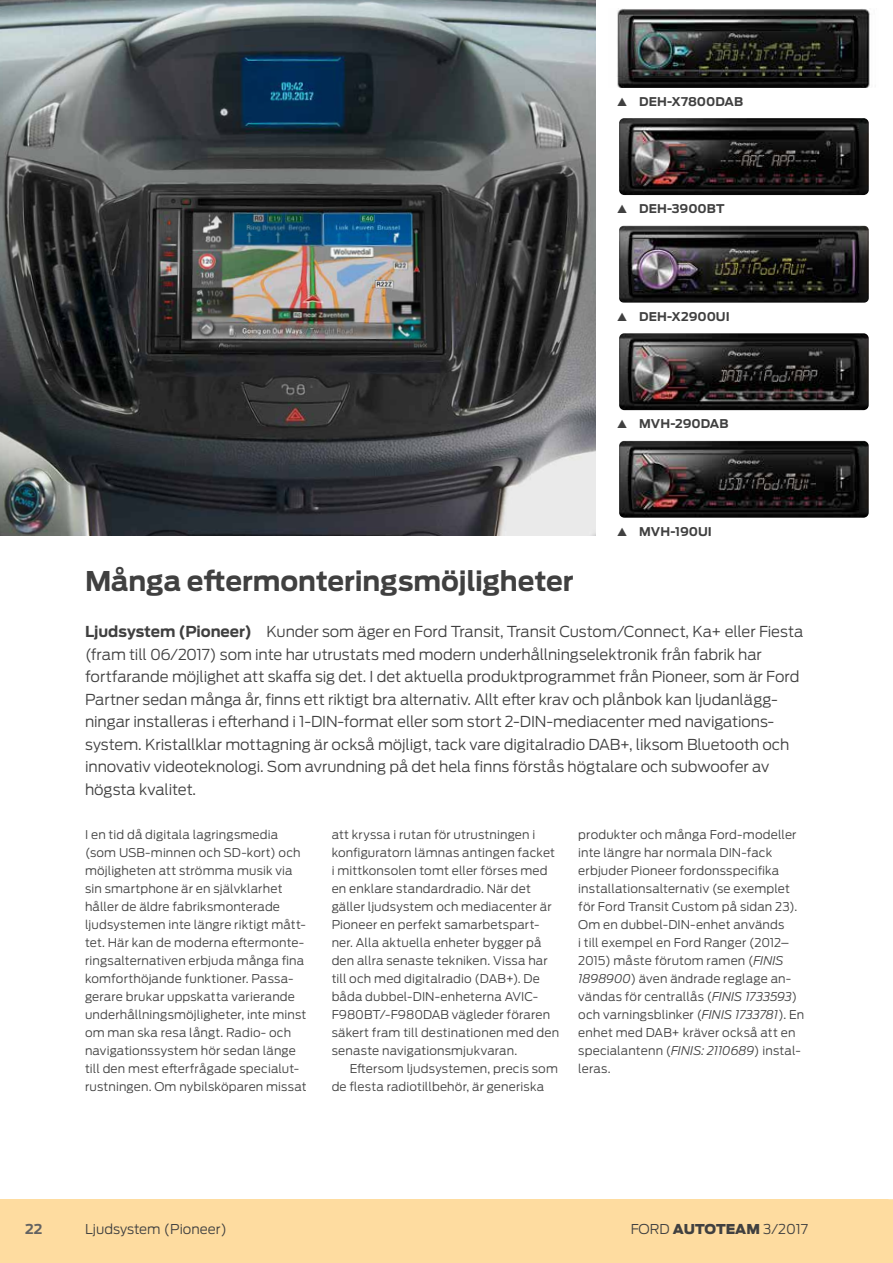
<style>
.page{position:relative;width:893px;height:1263px;background:#fff}
.page>*{position:absolute;margin:0;border:0;box-sizing:border-box;transform-origin:0 0}
.t1{font:700 27px "Ford Antenna";letter-spacing:-.005em;color:#404040}
.t2{font:300 15px/22.5px "Ford Antenna";letter-spacing:-.01em;color:#404040}
.t3{font:300 13.5px "Ford Antenna";color:#404040}
.t4{font:700 13.5px "Ford Antenna";color:#636362}
.t5{font:300 12px/18px "Ford Antenna";letter-spacing:.01em;color:#404040}
.t6{font:700 12px "Ford Antenna";color:#404040}
.s1{font-weight:700}
.s2{font-style:italic}
.s3{font-weight:900}
</style>
<div class="page">
<div style="left:0;top:1199px;width:893px;height:64px;background:#fedca0"></div>
<img style="left:0;top:0;width:595px;height:536px">
<img style="left:617px;top:9px;width:253px;height:78px">
<img style="left:619px;top:118px;width:250px;height:77px">
<img style="left:619px;top:226px;width:250px;height:77px">
<img style="left:619px;top:333px;width:250px;height:77px">
<img style="left:619px;top:441px;width:250px;height:77px">
<p class="t6" style="left:639px;top:90px;width:106px">DEH-X7800DAB</p>
<p class="t6" style="left:639px;top:198px;width:87px">DEH-3900BT</p>
<p class="t6" style="left:639px;top:305px;width:92px">DEH-X2900UI</p>
<p class="t6" style="left:639px;top:413px;width:91px">MVH-290DAB</p>
<p class="t6" style="left:639px;top:521px;width:74px">MVH-190UI</p>
<h1 class="t1" style="left:85px;top:557px;width:490px">Många eftermonteringsmöjligheter</h1>
<p class="t2" style="left:85px;top:619px;width:720px"><span class="s1">Ljudsystem (Pioneer)</span> Kunder som äger en Ford Transit, Transit Custom/Connect, Ka+ eller Fiesta (fram till 06/2017) som inte har utrustats med modern underhållningselektronik från fabrik har fortfarande möjlighet att skaffa sig det. I det aktuella produktprogrammet från Pioneer, som är Ford Partner sedan många år, finns ett riktigt bra alternativ. Allt efter krav och plånbok kan ljudanlägg&shy;ningar installeras i efterhand i 1-DIN-format eller som stort 2-DIN-mediacenter med navigations&shy;system. Kristallklar mottagning är också möjligt, tack vare digitalradio DAB+, liksom Bluetooth och innovativ videoteknologi. Som avrundning på det hela finns förstås högtalare och subwoofer av högsta kvalitet.</p>
<p class="t5" style="left:85px;top:824px;width:223px">I en tid då digitala lagringsmedia (som USB-minnen och SD-kort) och möjligheten att strömma musik via sin smartphone är en självklarhet håller de äldre fabriksmonterade ljudsystemen inte längre riktigt måt - tet. Här kan de moderna eftermonte&shy;ringsalternativen erbjuda många fina komforthöjande funktioner. Passa&shy;gerare brukar uppskatta varierande underhållningsmöjligheter, inte minst om man ska resa långt. Radio- och navigationssystem hör sedan länge till den mest efterfrågade specialut&shy;rustningen. Om nybilsköparen missat</p>
<p class="t5" style="left:332px;top:824px;width:229px">att kryssa i rutan för utrustningen i konfiguratorn lämnas antingen facket i mittkonsolen tomt eller förses med en enklare standardradio. När det gäller ljudsystem och mediacenter är Pioneer en perfekt samarbetspart&shy;ner. Alla aktuella enheter bygger på den allra senaste tekniken. Vissa har till och med digitalradio (DAB+). De båda dubbel-DIN-enheterna AVIC-F980BT/-F980DAB vägleder föraren säkert fram till destinationen med den senaste navigationsmjukvaran.</p>
<p class="t5" style="left:578px;top:824px;width:227px">produkter och många Ford-modeller inte längre har normala DIN-fack erbjuder Pioneer fordonsspecifika installationsalternativ (se exemplet för Ford Transit Custom på sidan 23).<br>Om en dubbel-DIN-enhet används<br>i till exempel en Ford Ranger (2012– 2015) måste förutom ramen (<span class="s2">FINIS 1898900</span>) även ändrade reglage an&shy;vändas för centrallås (<span class="s2">FINIS 1733593</span>) och varningsblinker (<span class="s2">FINIS 1733781</span>). En enhet med DAB+ kräver också att en specialantenn (<span class="s2">FINIS: 2110689</span>) instal&shy;leras.</p>
<p class="t5" style="left:332px;top:1058px;width:228px;text-indent:18px">Eftersom ljudsystemen, precis som de flesta radiotillbehör, är generiska</p>
<p class="t3" style="left:85px;top:1218px;width:144px">Ljudsystem (Pioneer)</p>
<p class="t4" style="left:25px;top:1217px;width:19px">22</p>
<p class="t3" style="left:631px;top:1218px;width:179px">FORD <span class="s3">AUTOTEAM</span> 3/2017</p>
</div>
